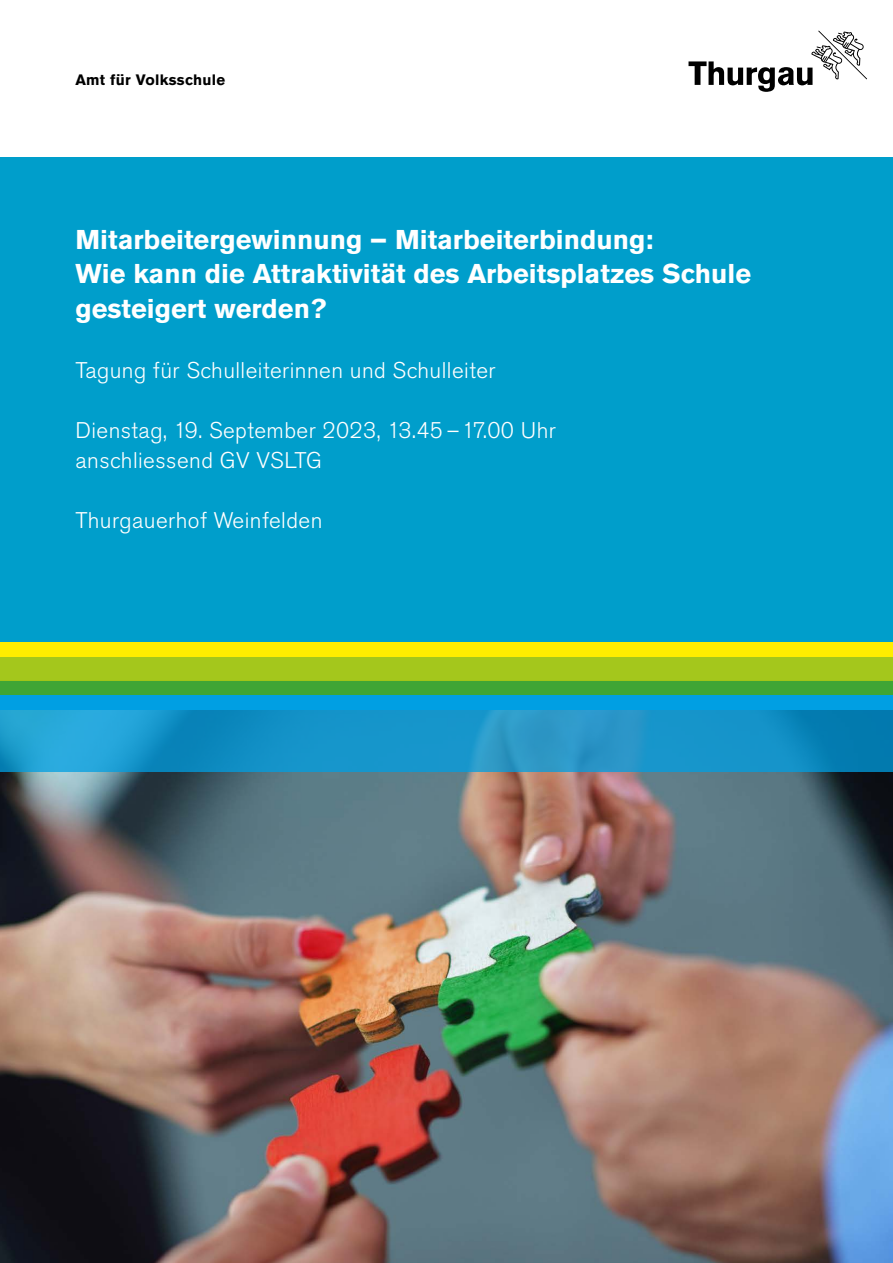
<style>
.page{position:relative;width:893px;height:1263px;background:#fff}
.page>*{position:absolute;margin:0;border:0;box-sizing:border-box;transform-origin:0 0}
.t1{font:700 27px/34.5px "Akzidenz Grotesk Pro";color:#fff}
.t2{font:300 22.5px/30px "Akzidenz Grotesk Pro";letter-spacing:.02em;color:#fff}
.t3{font:700 15px "Akzidenz Grotesk Pro";letter-spacing:.02em;color:#000}
</style>
<div class="page">
<img style="left:0;top:771px;width:893px;height:492px">
<div style="left:0;top:157px;width:893px;height:494px;background:#009ecb"></div>
<svg style="left:0;top:710px;width:893px;height:61px;background:#1893c7"></svg>
<div style="left:0;top:642px;width:893px;height:15px;background:#ffed00"></div>
<div style="left:0;top:680px;width:893px;height:15px;background:#3fa535"></div>
<div style="left:0;top:657px;width:893px;height:23px;background:#a2c617"></div>
<div style="left:0;top:695px;width:893px;height:15px;background:#009fe3"></div>
<svg style="left:688px;top:31px;width:179px;height:61px"></svg>
<p class="t3" style="left:75px;top:70px;width:151px">Amt für Volksschule</p>
<p class="t1" style="left:75px;top:222px;width:677px">Mitarbeitergewinnung – Mitarbeiterbindung:<br>Wie kann die Attraktivität des Arbeitsplatzes Schule gesteigert werden?</p>
<p class="t2" style="left:75px;top:355px;width:422px">Tagung für Schulleiterinnen und Schulleiter</p>
<p class="t2" style="left:75px;top:415px;width:482px">Dienstag, 19. September 2023, 13.45 –17.00 Uhr anschliessend GV VSLTG</p>
<p class="t2" style="left:75px;top:505px;width:248px">Thurgauerhof Weinfelden</p>
</div>
